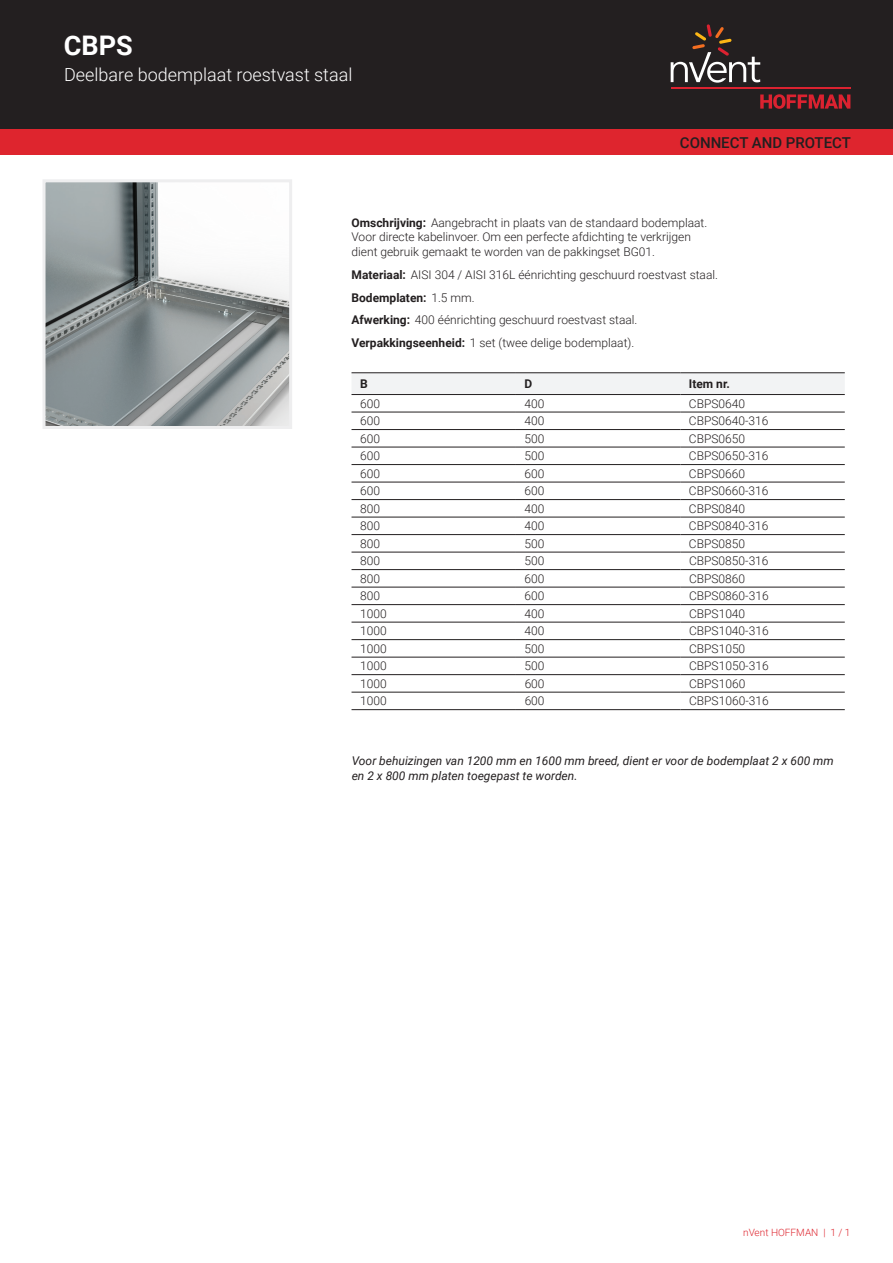
<style>
.page{position:relative;width:893px;height:1263px;background:#fff}
.page>*{position:absolute;margin:0;border:0;box-sizing:border-box;transform-origin:0 0}
.t1{font:700 27px "Roboto";color:#fff}
.t2{font:300 18px "Roboto";color:#fff}
.t3{font:500 15px "Roboto";color:#231f20}
.t4{font:300 12px/23px "Roboto";color:#231f20}
.t5{font:italic 12px/14.4px "Roboto";color:#231f20}
.t6{font:700 12px "Roboto";color:#231f20}
.t7{font:300 10.05px "Roboto";color:#de252e}
.s1{font-weight:700}
</style>
<div class="page">
<div style="left:0;top:0;width:893px;height:129px;background:#231f20"></div>
<svg style="left:760px;top:94px;width:90px;height:15px"></svg>
<hr style="left:671px;top:88px;width:179px;height:1px;background:#db2230">
<svg style="left:671px;top:24px;width:89px;height:59px"></svg>
<div style="left:0;top:129px;width:893px;height:26px;background:#de252e"></div>
<div style="left:351px;top:373px;width:494px;height:21px;background:#f2f3f4"></div>
<hr style="left:351px;top:372px;width:165px;height:1px;background:#231f20">
<hr style="left:516px;top:372px;width:164px;height:1px;background:#231f20">
<hr style="left:680px;top:372px;width:165px;height:1px;background:#231f20">
<hr style="left:351px;top:412px;width:165px;height:1px;background:#231f20">
<hr style="left:516px;top:412px;width:164px;height:1px;background:#231f20">
<hr style="left:680px;top:412px;width:165px;height:1px;background:#231f20">
<hr style="left:351px;top:429px;width:165px;height:1px;background:#231f20">
<hr style="left:516px;top:429px;width:164px;height:1px;background:#231f20">
<hr style="left:680px;top:429px;width:165px;height:1px;background:#231f20">
<hr style="left:351px;top:447px;width:165px;height:1px;background:#231f20">
<hr style="left:516px;top:447px;width:164px;height:1px;background:#231f20">
<hr style="left:680px;top:447px;width:165px;height:1px;background:#231f20">
<hr style="left:351px;top:464px;width:165px;height:1px;background:#231f20">
<hr style="left:516px;top:464px;width:164px;height:1px;background:#231f20">
<hr style="left:680px;top:464px;width:165px;height:1px;background:#231f20">
<hr style="left:351px;top:482px;width:165px;height:1px;background:#231f20">
<hr style="left:516px;top:482px;width:164px;height:1px;background:#231f20">
<hr style="left:680px;top:482px;width:165px;height:1px;background:#231f20">
<hr style="left:351px;top:499px;width:165px;height:1px;background:#231f20">
<hr style="left:516px;top:499px;width:164px;height:1px;background:#231f20">
<hr style="left:680px;top:499px;width:165px;height:1px;background:#231f20">
<hr style="left:351px;top:517px;width:165px;height:1px;background:#231f20">
<hr style="left:516px;top:517px;width:164px;height:1px;background:#231f20">
<hr style="left:680px;top:517px;width:165px;height:1px;background:#231f20">
<hr style="left:351px;top:534px;width:165px;height:1px;background:#231f20">
<hr style="left:516px;top:534px;width:164px;height:1px;background:#231f20">
<hr style="left:680px;top:534px;width:165px;height:1px;background:#231f20">
<hr style="left:351px;top:552px;width:165px;height:1px;background:#231f20">
<hr style="left:516px;top:552px;width:164px;height:1px;background:#231f20">
<hr style="left:680px;top:552px;width:165px;height:1px;background:#231f20">
<hr style="left:351px;top:569px;width:165px;height:1px;background:#231f20">
<hr style="left:516px;top:569px;width:164px;height:1px;background:#231f20">
<hr style="left:680px;top:569px;width:165px;height:1px;background:#231f20">
<hr style="left:351px;top:587px;width:165px;height:1px;background:#231f20">
<hr style="left:516px;top:587px;width:164px;height:1px;background:#231f20">
<hr style="left:680px;top:587px;width:165px;height:1px;background:#231f20">
<hr style="left:351px;top:604px;width:165px;height:1px;background:#231f20">
<hr style="left:516px;top:604px;width:164px;height:1px;background:#231f20">
<hr style="left:680px;top:604px;width:165px;height:1px;background:#231f20">
<hr style="left:351px;top:622px;width:165px;height:1px;background:#231f20">
<hr style="left:516px;top:622px;width:164px;height:1px;background:#231f20">
<hr style="left:680px;top:622px;width:165px;height:1px;background:#231f20">
<hr style="left:351px;top:639px;width:165px;height:1px;background:#231f20">
<hr style="left:516px;top:639px;width:164px;height:1px;background:#231f20">
<hr style="left:680px;top:639px;width:165px;height:1px;background:#231f20">
<hr style="left:351px;top:657px;width:165px;height:1px;background:#231f20">
<hr style="left:516px;top:657px;width:164px;height:1px;background:#231f20">
<hr style="left:680px;top:657px;width:165px;height:1px;background:#231f20">
<hr style="left:351px;top:674px;width:165px;height:1px;background:#231f20">
<hr style="left:516px;top:674px;width:164px;height:1px;background:#231f20">
<hr style="left:680px;top:674px;width:165px;height:1px;background:#231f20">
<hr style="left:351px;top:692px;width:165px;height:1px;background:#231f20">
<hr style="left:516px;top:692px;width:164px;height:1px;background:#231f20">
<hr style="left:680px;top:692px;width:165px;height:1px;background:#231f20">
<hr style="left:351px;top:709px;width:165px;height:1px;background:#231f20">
<hr style="left:516px;top:709px;width:164px;height:1px;background:#231f20">
<hr style="left:680px;top:709px;width:165px;height:1px;background:#231f20">
<hr style="left:351px;top:394px;width:165px;height:1px;background:#231f20">
<hr style="left:516px;top:394px;width:164px;height:1px;background:#231f20">
<hr style="left:680px;top:394px;width:165px;height:1px;background:#231f20">
<img style="left:47px;top:183px;width:241px;height:242px">
<div style="left:43px;top:179px;width:249px;height:250px;border:3px solid #eeeeef"></div>
<h1 class="t1" style="left:64px;top:26px;width:70px">CBPS</h1>
<h2 class="t2" style="left:64px;top:62px;width:290px">Deelbare bodemplaat roestvast staal</h2>
<p class="t3" style="left:680px;top:132px;width:173px">CONNECT AND PROTECT</p>
<p class="t4" style="left:351px;top:215px;width:357px;line-height:14.4px"><span class="s1">Omschrijving:</span> Aangebracht in plaats van de standaard bodemplaat.<br>Voor directe kabelinvoer. Om een perfecte afdichting te verkrijgen dient gebruik gemaakt te worden van de pakkingset BG01.</p>
<p class="t4" style="left:351px;top:262px;width:368px"><span class="s1">Materiaal:</span> AISI 304 / AISI 316L éénrichting geschuurd roestvast staal.<br><span class="s1">Bodemplaten:</span> 1.5 mm.<br><span class="s1">Afwerking:</span> 400 éénrichting geschuurd roestvast staal.<br><span class="s1">Verpakkingseenheid:</span> 1 set (twee delige bodemplaat).</p>
<p class="t6" style="left:360px;top:375px;width:9px">B</p>
<p class="t6" style="left:524px;top:375px;width:9px">D</p>
<p class="t6" style="left:689px;top:375px;width:42px">Item nr.</p>
<p class="t4" style="left:360px;top:392px;width:21px">600</p>
<p class="t4" style="left:524px;top:392px;width:21px">400</p>
<p class="t4" style="left:689px;top:392px;width:58px">CBPS0640</p>
<p class="t4" style="left:360px;top:409px;width:21px">600</p>
<p class="t4" style="left:524px;top:409px;width:21px">400</p>
<p class="t4" style="left:689px;top:409px;width:81px">CBPS0640-316</p>
<p class="t4" style="left:360px;top:427px;width:21px">600</p>
<p class="t4" style="left:524px;top:427px;width:21px">500</p>
<p class="t4" style="left:689px;top:427px;width:58px">CBPS0650</p>
<p class="t4" style="left:360px;top:444px;width:21px">600</p>
<p class="t4" style="left:524px;top:444px;width:21px">500</p>
<p class="t4" style="left:689px;top:444px;width:81px">CBPS0650-316</p>
<p class="t4" style="left:360px;top:462px;width:21px">600</p>
<p class="t4" style="left:524px;top:462px;width:21px">600</p>
<p class="t4" style="left:689px;top:462px;width:58px">CBPS0660</p>
<p class="t4" style="left:360px;top:479px;width:21px">600</p>
<p class="t4" style="left:524px;top:479px;width:21px">600</p>
<p class="t4" style="left:689px;top:479px;width:81px">CBPS0660-316</p>
<p class="t4" style="left:360px;top:497px;width:21px">800</p>
<p class="t4" style="left:524px;top:497px;width:21px">400</p>
<p class="t4" style="left:689px;top:497px;width:58px">CBPS0840</p>
<p class="t4" style="left:360px;top:514px;width:21px">800</p>
<p class="t4" style="left:525px;top:514px;width:21px">400</p>
<p class="t4" style="left:689px;top:514px;width:81px">CBPS0840-316</p>
<p class="t4" style="left:360px;top:532px;width:21px">800</p>
<p class="t4" style="left:525px;top:532px;width:21px">500</p>
<p class="t4" style="left:689px;top:532px;width:58px">CBPS0850</p>
<p class="t4" style="left:360px;top:549px;width:21px">800</p>
<p class="t4" style="left:525px;top:549px;width:21px">500</p>
<p class="t4" style="left:689px;top:549px;width:81px">CBPS0850-316</p>
<p class="t4" style="left:360px;top:567px;width:21px">800</p>
<p class="t4" style="left:525px;top:567px;width:21px">600</p>
<p class="t4" style="left:689px;top:567px;width:58px">CBPS0860</p>
<p class="t4" style="left:360px;top:584px;width:21px">800</p>
<p class="t4" style="left:525px;top:584px;width:21px">600</p>
<p class="t4" style="left:689px;top:584px;width:81px">CBPS0860-316</p>
<p class="t4" style="left:360px;top:602px;width:28px">1000</p>
<p class="t4" style="left:525px;top:602px;width:21px">400</p>
<p class="t4" style="left:689px;top:602px;width:58px">CBPS1040</p>
<p class="t4" style="left:360px;top:619px;width:28px">1000</p>
<p class="t4" style="left:525px;top:619px;width:21px">400</p>
<p class="t4" style="left:689px;top:619px;width:81px">CBPS1040-316</p>
<p class="t4" style="left:360px;top:637px;width:28px">1000</p>
<p class="t4" style="left:525px;top:637px;width:21px">500</p>
<p class="t4" style="left:689px;top:637px;width:58px">CBPS1050</p>
<p class="t4" style="left:360px;top:654px;width:28px">1000</p>
<p class="t4" style="left:525px;top:654px;width:21px">500</p>
<p class="t4" style="left:689px;top:654px;width:81px">CBPS1050-316</p>
<p class="t4" style="left:360px;top:672px;width:28px">1000</p>
<p class="t4" style="left:525px;top:672px;width:21px">600</p>
<p class="t4" style="left:689px;top:672px;width:58px">CBPS1060</p>
<p class="t4" style="left:360px;top:689px;width:28px">1000</p>
<p class="t4" style="left:525px;top:689px;width:21px">600</p>
<p class="t4" style="left:689px;top:689px;width:81px">CBPS1060-316</p>
<p class="t5" style="left:352px;top:753px;width:484px">Voor behuizingen van 1200 mm en 1600 mm breed, dient er voor de bodemplaat 2 x 600 mm en 2 x 800 mm platen toegepast te worden.</p>
<p class="t7" style="left:743px;top:1226px;width:109px">nVent HOFFMAN | 1 / 1</p>
</div>
